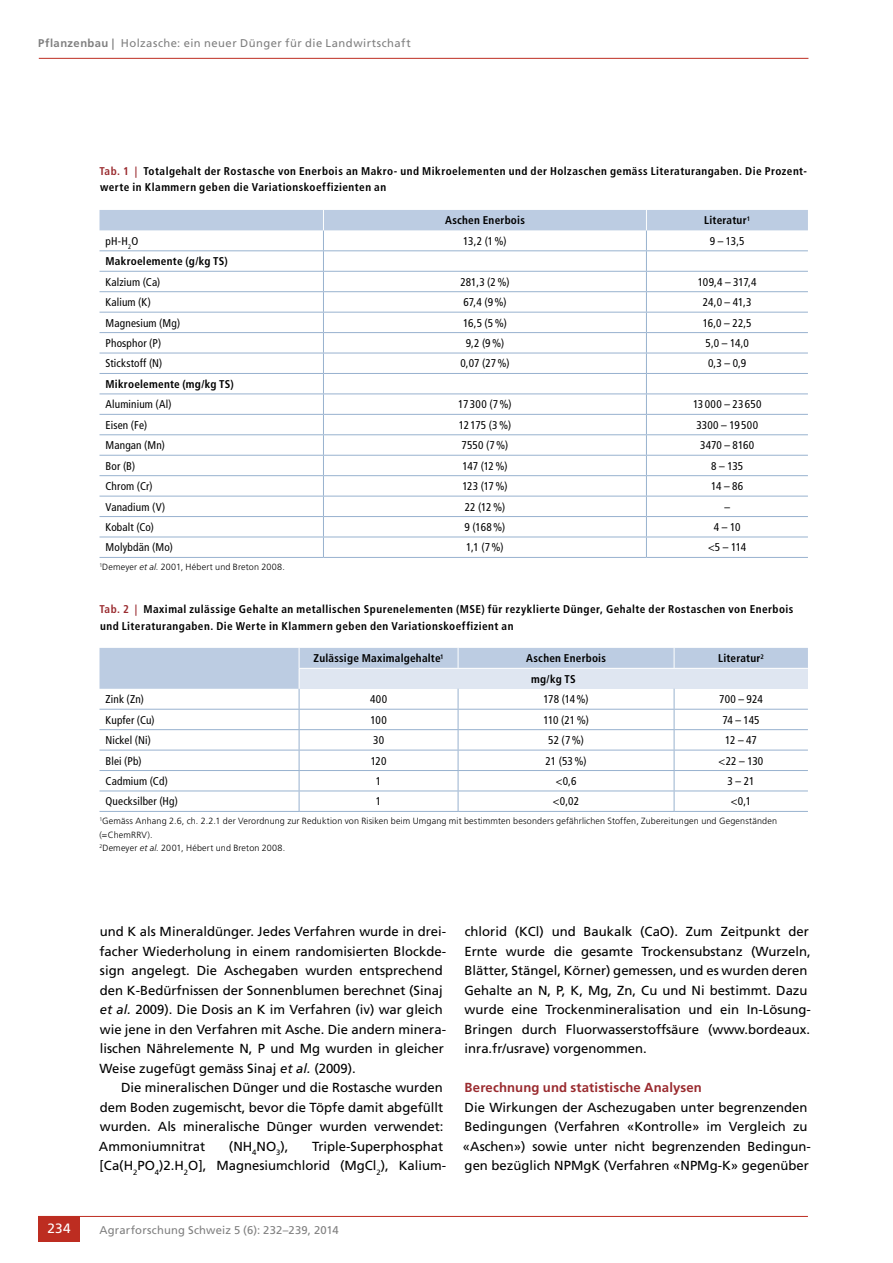
<style>
.page{position:relative;width:893px;height:1263px;background:#fff}
.page>*{position:absolute;margin:0;border:0;box-sizing:border-box;transform-origin:0 0}
.t1{font:13.5px "Frutiger LT Std";color:#fff}
.t2{font:13.2px/19.5px "Frutiger LT Std";color:#000}
.t3{font:700 13.2px "Frutiger LT Std";letter-spacing:.01em;color:#9a2b2f}
.t4{font:condensed 11.25px "Frutiger LT Std";letter-spacing:.01em;color:#000}
.t5{font:700 condensed 11.25px/16.5px "Frutiger LT Std";letter-spacing:.04em;color:#000}
.t6{font:700 condensed 11.25px "Frutiger LT Std";letter-spacing:.02em;color:#000}
.t7{font:11.25px "Frutiger LT Std";letter-spacing:.035em;color:#808080}
.t8{font:11.25px "Frutiger LT Std";letter-spacing:.015em;color:#808080}
.t9{font:condensed 11.25px "Frutiger LT Std";letter-spacing:.03em;color:#000}
.t10{font:300 9px/13.5px "Frutiger LT Std";letter-spacing:.015em;color:#000}
.s1{font-weight:700}
.s2{color:#9a2b2f}
.s3{font-style:italic}
</style>
<div class="page">
<hr style="left:39px;top:58px;width:769px;height:1px;background:#bd2d21">
<hr style="left:38px;top:1216px;width:770px;height:1px;background:#bd2d21">
<div style="left:38px;top:1216px;width:42px;height:26px;background:#bd2d21"></div>
<hr style="left:99px;top:557px;width:224px;height:1px;background:#98b2cf">
<hr style="left:323px;top:557px;width:162px;height:1px;background:#98b2cf">
<hr style="left:485px;top:557px;width:161px;height:1px;background:#98b2cf">
<hr style="left:646px;top:557px;width:162px;height:1px;background:#98b2cf">
<svg style="left:99px;top:210px;width:709px;height:347px"></svg>
<hr style="left:99px;top:811px;width:200px;height:1px;background:#98b2cf">
<hr style="left:299px;top:811px;width:159px;height:1px;background:#98b2cf">
<hr style="left:458px;top:811px;width:216px;height:1px;background:#98b2cf">
<hr style="left:674px;top:811px;width:134px;height:1px;background:#98b2cf">
<svg style="left:99px;top:648px;width:709px;height:163px"></svg>
<hr style="left:458px;top:668px;width:216px;height:1px;background:#fff">
<hr style="left:674px;top:668px;width:134px;height:1px;background:#fff">
<p class="t7" style="left:38px;top:36px;width:374px"><span class="s1">Pflanzenbau |</span> Holzasche: ein neuer Dünger für die Landwirtschaft</p>
<p class="t5" style="left:99px;top:163px;width:709px"><span class="s2">Tab. 1 |</span> Totalgehalt der Rostasche von Enerbois an Makro- und Mikroelementen und der Holzaschen gemäss Literaturangaben. Die Prozent&shy;werte in Klammern geben die Variationskoeffizienten an</p>
<p class="t6" style="left:445px;top:214px;width:81px">Aschen Enerbois</p>
<p class="t6" style="left:704px;top:214px;width:47px">Literatur<sup>1</sup></p>
<p class="t4" style="left:105px;top:234px;width:34px">pH-H<sub>2</sub>O</p>
<p class="t4" style="left:463px;top:234px;width:45px">13,2 (1%)</p>
<p class="t4" style="left:710px;top:234px;width:36px">9 – 13,5</p>
<p class="t6" style="left:105px;top:255px;width:124px">Makroelemente (g/kg TS)</p>
<p class="t4" style="left:105px;top:275px;width:56px">Kalzium (Ca)</p>
<p class="t4" style="left:460px;top:275px;width:51px">281,3 (2%)</p>
<p class="t4" style="left:698px;top:275px;width:60px">109,4 – 317,4</p>
<p class="t4" style="left:106px;top:296px;width:47px">Kalium (K)</p>
<p class="t4" style="left:463px;top:296px;width:45px">67,4 (9%)</p>
<p class="t4" style="left:703px;top:296px;width:50px">24,0 – 41,3</p>
<p class="t4" style="left:106px;top:316px;width:76px">Magnesium (Mg)</p>
<p class="t4" style="left:463px;top:316px;width:45px">16,5 (5%)</p>
<p class="t4" style="left:703px;top:316px;width:50px">16,0 – 22,5</p>
<p class="t4" style="left:106px;top:337px;width:57px">Phosphor (P)</p>
<p class="t4" style="left:466px;top:337px;width:40px">9,2 (9%)</p>
<p class="t4" style="left:705px;top:337px;width:45px">5,0 – 14,0</p>
<p class="t4" style="left:106px;top:357px;width:58px">Stickstoff (N)</p>
<p class="t4" style="left:460px;top:357px;width:51px">0,07 (27%)</p>
<p class="t4" style="left:708px;top:357px;width:40px">0,3 – 0,9</p>
<p class="t6" style="left:106px;top:377px;width:130px">Mikroelemente (mg/kg TS)</p>
<p class="t4" style="left:106px;top:398px;width:68px">Aluminium (Al)</p>
<p class="t4" style="left:458px;top:398px;width:55px">17300 (7%)</p>
<p class="t9" style="left:693px;top:398px;width:70px">13000 – 23650</p>
<p class="t4" style="left:106px;top:418px;width:43px">Eisen (Fe)</p>
<p class="t4" style="left:459px;top:418px;width:54px">12 175 (3%)</p>
<p class="t4" style="left:696px;top:418px;width:63px">3300 – 19500</p>
<p class="t4" style="left:106px;top:439px;width:61px">Mangan (Mn)</p>
<p class="t4" style="left:462px;top:439px;width:48px">7550 (7%)</p>
<p class="t4" style="left:700px;top:439px;width:56px">3470 – 8160</p>
<p class="t4" style="left:106px;top:459px;width:31px">Bor (B)</p>
<p class="t4" style="left:462px;top:459px;width:47px">147 (12%)</p>
<p class="t4" style="left:711px;top:459px;width:33px">8 – 135</p>
<p class="t4" style="left:105px;top:480px;width:49px">Chrom (Cr)</p>
<p class="t4" style="left:462px;top:480px;width:47px">123 (17%)</p>
<p class="t4" style="left:711px;top:480px;width:34px">14 – 86</p>
<p class="t4" style="left:105px;top:500px;width:61px">Vanadium (V)</p>
<p class="t4" style="left:465px;top:500px;width:42px">22 (12%)</p>
<p class="t4" style="left:724px;top:500px;width:7px">–</p>
<p class="t4" style="left:105px;top:521px;width:50px">Kobalt (Co)</p>
<p class="t4" style="left:465px;top:521px;width:42px">9 (168%)</p>
<p class="t4" style="left:714px;top:521px;width:28px">4 – 10</p>
<p class="t4" style="left:105px;top:541px;width:69px">Molybdän (Mo)</p>
<p class="t4" style="left:466px;top:541px;width:39px">1,1 (7%)</p>
<p class="t4" style="left:708px;top:541px;width:40px">&lt;5 – 114</p>
<p class="t10" style="left:99px;top:560px;width:187px"><sup>1</sup>Demeyer <span class="s3">et al</span>. 2001, Hébert und Breton 2008.</p>
<p class="t5" style="left:99px;top:601px;width:696px"><span class="s2">Tab. 2 |</span> Maximal zulässige Gehalte an metallischen Spurenelementen (MSE) für rezyklierte Dünger, Gehalte der Rostaschen von Enerbois und Literaturangaben. Die Werte in Klammern geben den Variationskoeffizient an</p>
<p class="t6" style="left:314px;top:652px;width:131px">Zulässige Maximalgehalte<sup>1</sup></p>
<p class="t6" style="left:526px;top:652px;width:81px">Aschen Enerbois</p>
<p class="t6" style="left:718px;top:652px;width:47px">Literatur<sup>2</sup></p>
<p class="t5" style="left:531px;top:671px;width:46px">mg/kg TS</p>
<p class="t4" style="left:105px;top:693px;width:40px">Zink (Zn)</p>
<p class="t4" style="left:370px;top:693px;width:19px">400</p>
<p class="t4" style="left:543px;top:693px;width:47px">178 (14%)</p>
<p class="t4" style="left:719px;top:693px;width:45px">700 – 924</p>
<p class="t4" style="left:105px;top:713px;width:51px">Kupfer (Cu)</p>
<p class="t4" style="left:370px;top:713px;width:18px">100</p>
<p class="t4" style="left:543px;top:713px;width:47px">110 (21%)</p>
<p class="t4" style="left:722px;top:713px;width:39px">74 – 145</p>
<p class="t4" style="left:105px;top:734px;width:47px">Nickel (Ni)</p>
<p class="t4" style="left:373px;top:734px;width:13px">30</p>
<p class="t4" style="left:548px;top:734px;width:37px">52 (7%)</p>
<p class="t4" style="left:725px;top:734px;width:33px">12 – 47</p>
<p class="t4" style="left:105px;top:754px;width:38px">Blei (Pb)</p>
<p class="t4" style="left:371px;top:754px;width:17px">120</p>
<p class="t4" style="left:546px;top:754px;width:43px">21 (53%)</p>
<p class="t4" style="left:719px;top:754px;width:46px">&lt;22 – 130</p>
<p class="t4" style="left:105px;top:774px;width:64px">Cadmium (Cd)</p>
<p class="t4" style="left:376px;top:774px;width:7px">1</p>
<p class="t4" style="left:556px;top:774px;width:22px">&lt;0,6</p>
<p class="t4" style="left:728px;top:774px;width:28px">3 – 21</p>
<p class="t4" style="left:105px;top:795px;width:74px">Quecksilber (Hg)</p>
<p class="t4" style="left:376px;top:795px;width:7px">1</p>
<p class="t4" style="left:553px;top:795px;width:28px">&lt;0,02</p>
<p class="t4" style="left:731px;top:795px;width:22px">&lt;0,1</p>
<p class="t10" style="left:99px;top:814px;width:679px"><sup>1</sup>Gemäss Anhang 2.6, ch. 2.2.1 der Verordnung zur Reduktion von Risiken beim Umgang mit bestimmten besonders gefährlichen Stoffen, Zubereitungen und Gegenständen (=ChemRRV).<br><sup>2</sup>Demeyer <span class="s3">et al.</span> 2001, Hébert und Breton 2008.</p>
<p class="t2" style="left:99px;top:922px;width:348px">und K als Mineraldünger. Jedes Verfahren wurde in drei&shy;facher Wiederholung in einem randomisierten Blockde&shy;sign angelegt. Die Aschegaben wurden entsprechend den K-Bedürfnissen der Sonnenblumen berechnet (Sinaj <span class="s3">et al.</span> 2009). Die Dosis an K im Verfahren (iv) war gleich wie jene in den Verfahren mit Asche. Die andern minera&shy;lischen Nährelemente N, P und Mg wurden in gleicher Weise zugefügt gemäss Sinaj <span class="s3">et al.</span> (2009).</p>
<p class="t2" style="left:99px;top:1078px;width:346px;text-align:justify;text-indent:22px">Die mineralischen Dünger und die Rostasche wurden dem Boden zugemischt, bevor die Töpfe damit abgefüllt wurden. Als mineralische Dünger wurden verwendet:<br>Ammoniumnitrat</p>
<p class="t2" style="left:229px;top:1136px;width:61px">(NH<sub>4</sub>NO<sub>3</sub>),</p>
<p class="t2" style="left:100px;top:1136px;width:348px;text-align:right">Triple-Superphosphat<br>[Ca(H<sub>2</sub>PO<sub>4</sub>)2.H<sub>2</sub>O], Magnesiumchlorid (MgCl<sub>2</sub>), Kalium-</p>
<p class="t2" style="left:464px;top:922px;width:348px">chlorid (KCl) und Baukalk (CaO). Zum Zeitpunkt der Ernte wurde die gesamte Trockensubstanz (Wurzeln, Blätter, Stängel, Körner) gemessen, und es wurden deren Gehalte an N, P, K, Mg, Zn, Cu und Ni bestimmt. Dazu wurde eine Trockenmineralisation und ein In-Lösung-Bringen durch Fluorwasserstoffsäure (www.bordeaux. inra.fr/usrave) vorgenommen.</p>
<p class="t3" style="left:465px;top:1080px;width:239px">Berechnung und statistische Analysen</p>
<p class="t2" style="left:463px;top:1097px;width:350px">Die Wirkungen der Aschezugaben unter begrenzenden Bedingungen (Verfahren «Kontrolle» im Vergleich zu «Aschen») sowie unter nicht begrenzenden Bedingun&shy;gen bezüglich NPMgK (Verfahren «NPMg-K» gegenüber</p>
<p class="t1" style="left:47px;top:1221px;width:25px">234</p>
<p class="t8" style="left:99px;top:1223px;width:241px">Agrarforschung Schweiz 5 (6): 232–239, 2014</p>
</div>
